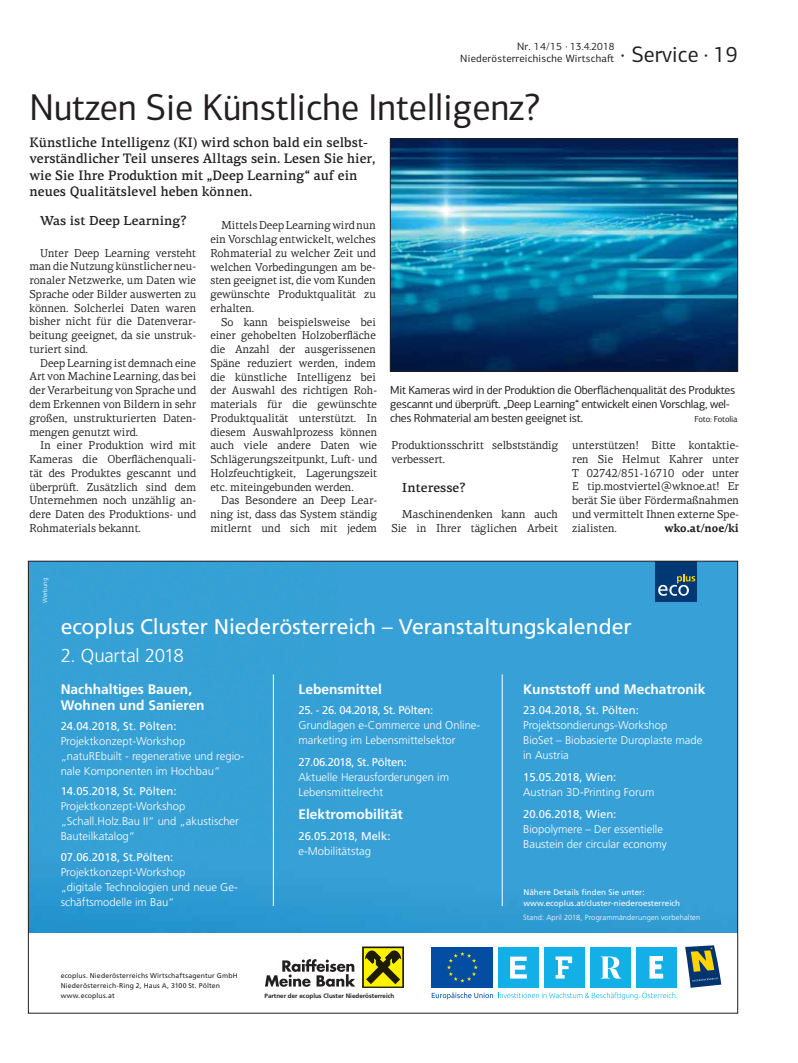
<style>
.page{position:relative;width:798px;height:1063px;background:#fff}
.page>*{position:absolute;margin:0;border:0;box-sizing:border-box;transform-origin:0 0}
.t1{font:37.5px "PF Centro Sans Pro";color:#231f20;scale:.96 1}
.t2{font:22.5px "PF Centro Sans Pro";color:#231f20;scale:.96 1}
.t3{font:21.25px "Frutiger";letter-spacing:-.005em;color:#fff}
.t4{font:300 18.75px "Frutiger";letter-spacing:-.015em;color:#fff}
.t5{font:500 13.75px/16.2px "PF Centro Serif Pro";color:#231f20;scale:.96 1}
.t6{font:700 13.75px/16.2px "Frutiger";color:#fff}
.t7{font:500 13.12px "PF Centro Serif Pro";color:#231f20}
.t8{font:11.75px/13.8px "PF Centro Sans Pro";letter-spacing:-.02em;color:#231f20}
.t9{font:11.5px/13.8px "PF Centro Serif Pro";color:#231f20;text-align:justify;scale:.96 1}
.t10{font:700 11.5px "PF Centro Serif Pro";color:#231f20;scale:.96 1}
.t11{font:300 11.25px/15px "Frutiger";color:#fff}
.t12{font:11.25px "Frutiger";color:#fff}
.t13{font:11.25px "Frutiger";letter-spacing:-.03em;color:#fff}
.t14{font:11.25px "Frutiger CE";color:#fff}
.t15{font:10.62px/11.9px "PF Centro Sans Pro";letter-spacing:.02em;color:#231f20;text-align:right}
.t16{font:8.75px "PF Centro Sans Pro";color:#231f20}
.t17{font:8.12px/11.2px "Frutiger";color:#fff}
.t18{font:300 7.5px "Frutiger";letter-spacing:.015em;color:#fff}
.t19{font:6.88px/10px "Frutiger";letter-spacing:.025em;color:#231f20}
.t20{font:700 6.25px "Frutiger";color:#231f20}
.t21{font:300 6.25px "Frutiger";letter-spacing:.015em;color:#fff}
</style>
<div class="page">
<img style="left:392px;top:141px;width:343px;height:228px">
<div style="left:390px;top:139px;width:347px;height:232px;border:1px solid #231f20"></div>
<div style="left:30px;top:563px;width:705px;height:369px;background:#37a0d7"></div>
<div style="left:655px;top:561px;width:41px;height:41px;background:#003874"></div>
<svg style="left:658px;top:574px;width:37px;height:22px"></svg>
<hr style="left:273px;top:674px;width:1px;height:232px;background:#fff">
<hr style="left:501px;top:674px;width:1px;height:232px;background:#fff">
<div style="left:362px;top:947px;width:41px;height:41px;border:1px solid #1e1c00"></div>
<div style="left:364px;top:948px;width:38px;height:39px;background:#fff200"></div>
<svg style="left:365px;top:950px;width:36px;height:34px"></svg>
<svg style="left:265px;top:959px;width:90px;height:28px"></svg>
<div style="left:498px;top:947px;width:41px;height:41px;background:#12b0e6"></div>
<div style="left:544px;top:947px;width:41px;height:41px;background:#12b0e6"></div>
<div style="left:590px;top:947px;width:41px;height:41px;background:#12b0e6"></div>
<div style="left:636px;top:947px;width:41px;height:41px;background:#12b0e6"></div>
<svg style="left:555px;top:956px;width:17px;height:23px"></svg>
<svg style="left:510px;top:957px;width:16px;height:22px"></svg>
<svg style="left:600px;top:956px;width:21px;height:23px"></svg>
<div style="left:431px;top:947px;width:62px;height:41px;background:#034ea2"></div>
<svg style="left:447px;top:952px;width:30px;height:31px"></svg>
<svg style="left:649px;top:956px;width:14px;height:23px"></svg>
<svg style="left:431px;top:992px;width:246px;height:7px"></svg>
<svg style="left:685px;top:945px;width:36px;height:43px"></svg>
<p class="t15" style="left:460px;top:42px;width:155px">Nr. 14/15 · 13.4.2018<br>Niederösterreichische Wirtscha-</p>
<h1 class="t1" style="left:29px;top:94px;width:533px">Nutzen Sie Künstliche Intelligenz?</h1>
<p class="t5" style="left:29px;top:136px;width:362px">Künstliche Intelligenz (KI) wird schon bald ein selbst&shy;verständlicher Teil unseres Alltags sein. Lesen Sie hier, wie Sie Ihre Produktion mit „Deep Learning“ auf ein neues Qualitätslevel heben können.</p>
<p class="t7" style="left:40px;top:216px;width:148px">Was ist Deep Learning?</p>
<p class="t9" style="left:29px;top:247px;width:175px;text-indent:11px">Unter Deep Learning versteht man die Nutzung künstlicher neu&shy;ronaler Netzwerke, um Daten wie Sprache oder Bilder auswerten zu können. Solcherlei Daten waren bisher nicht für die Datenverar&shy;beitung geeignet, da sie unstruk&shy;turiert sind.</p>
<p class="t9" style="left:29px;top:357px;width:175px;text-indent:11px">Deep Learning ist demnach eine Art von Machine Learning, das bei der Verarbeitung von Sprache und dem Erkennen von Bildern in sehr großen, unstrukturierten Daten&shy;mengen genutzt wird.</p>
<p class="t9" style="left:29px;top:440px;width:175px;text-indent:11px">In einer Produktion wird mit Kameras die Oberflächenquali&shy;tät des Produktes gescannt und überprü-. Zusätzlich sind dem Unternehmen noch unzählig an&shy;dere Daten des Produktions- und Rohmaterials bekannt.</p>
<h2 class="t2" style="left:620px;top:46px;width:124px">· Service · 19</h2>
<p class="t9" style="left:210px;top:220px;width:174px;text-indent:11px">Mittels Deep Learning wird nun ein Vorschlag entwickelt, welches Rohmaterial zu welcher Zeit und welchen Vorbedingungen am be&shy;sten geeignet ist, die vom Kunden gewünschte Produktqualität zu erhalten.</p>
<p class="t9" style="left:210px;top:316px;width:175px;text-indent:11px">So kann beispielsweise bei einer gehobelten Holzoberfläche die Anzahl der ausgerissenen Späne reduziert werden, indem die künstliche Intelligenz bei der Auswahl des richtigen Roh&shy;materials für die gewünschte Produktqualität unterstützt. In diesem Auswahlprozess können auch viele andere Daten wie Schlägerungszeitpunkt, Lu-- und Holzfeuchtigkeit, Lagerungszeit etc. miteingebunden werden.</p>
<p class="t9" style="left:210px;top:495px;width:175px;text-indent:11px">Das Besondere an Deep Lear&shy;ning ist, dass das System ständig mitlernt und sich mit jedem</p>
<p class="t8" style="left:390px;top:385px;width:346px">Mit Kameras wird in der Produktion die Oberflächenqualität des Produktes gescannt und überprü-. „Deep Learning“ entwickelt einen Vorschlag, wel&shy;ches Rohmaterial am besten geeignet ist.</p>
<p class="t16" style="left:694px;top:415px;width:45px">Foto: Fotolia</p>
<p class="t9" style="left:572px;top:440px;width:175px">unterstützen! Bitte kontaktie&shy;ren Sie Helmut Kahrer unter T 02742/851-16710 oder unter E tip.mostviertel@wknoe.at! Er berät Sie über Fördermaßnahmen und vermittelt Ihnen externe Spe&shy;zialisten.</p>
<p class="t9" style="left:391px;top:440px;width:175px">Produktionsschritt selbstständig verbessert.</p>
<p class="t7" style="left:402px;top:482px;width:65px">Interesse?</p>
<p class="t9" style="left:391px;top:508px;width:175px;text-align:right">Maschinendenken kann auch<br>Sie in Ihrer täglichen Arbeit</p>
<p class="t10" style="left:664px;top:524px;width:79px">wko.at/noe/ki</p>
<p class="t21" style="left:43px;top:603px;width:27px;rotate:-90deg">Werbung</p>
<h3 class="t3" style="left:61px;top:618px;width:572px">ecoplus Cluster Niederösterreich – Veranstaltungskalender</h3>
<h3 class="t4" style="left:61px;top:648px;width:125px">2. Quartal 2018</h3>
<p class="t6" style="left:61px;top:682px;width:145px">Nachhaltiges Bauen,<br>Wohnen und Sanieren</p>
<p class="t12" style="left:61px;top:722px;width:117px">24.04.2018, St. Pölten:</p>
<p class="t11" style="left:61px;top:735px;width:185px">Projektkonzept-Workshop „natuREbuilt - regenerative und regio&shy;nale Komponenten im Hochbau“</p>
<p class="t12" style="left:61px;top:787px;width:117px">14.05.2018, St. Pölten:</p>
<p class="t11" style="left:61px;top:800px;width:180px">Projektkonzept-Workshop „Schall.Holz.Bau II“ und „akustischer<br>Bauteilkatalog“</p>
<p class="t12" style="left:61px;top:852px;width:114px">07.06.2018, St.Pölten:</p>
<p class="t11" style="left:61px;top:865px;width:178px">Projektkonzept-Workshop<br>„digitale Technologien und neue Ge&shy;schäftsmodelle im Bau“</p>
<p class="t6" style="left:298px;top:682px;width:85px">Lebensmittel</p>
<p class="t13" style="left:298px;top:705px;width:136px">25. - 26. 04.2018, St. Pölten:</p>
<p class="t11" style="left:298px;top:718px;width:183px">Grundlagen e-Commerce und Online&shy;marketing im Lebensmittelsektor</p>
<p class="t13" style="left:298px;top:757px;width:110px">27.06.2018, St. Pölten:</p>
<p class="t11" style="left:298px;top:770px;width:152px">Aktuelle Herausforderungen im<br>Lebensmittelrecht</p>
<p class="t6" style="left:298px;top:807px;width:106px">Elektromobilität</p>
<p class="t12" style="left:298px;top:831px;width:93px">26.05.2018, Melk:</p>
<p class="t11" style="left:298px;top:844px;width:74px">e-Mobilitätstag</p>
<p class="t6" style="left:523px;top:682px;width:184px">Kunststoff und Mechatronik</p>
<p class="t14" style="left:523px;top:703px;width:117px">23.04.2018, St. Pölten:</p>
<p class="t11" style="left:523px;top:718px;width:181px">Projektsondierungs-Workshop<br>BioSet – Biobasierte Duroplaste made in Austria</p>
<p class="t12" style="left:523px;top:772px;width:95px">15.05.2018, Wien:</p>
<p class="t11" style="left:523px;top:785px;width:133px">Austrian 3D-Printing Forum</p>
<p class="t12" style="left:523px;top:810px;width:95px">20.06.2018, Wien:</p>
<p class="t11" style="left:523px;top:822px;width:145px">Biopolymere – Der essentielle<br>Baustein der circular economy</p>
<p class="t17" style="left:523px;top:887px;width:158px">Nähere Details finden Sie unter: www.ecoplus.at/cluster-niederoesterreich</p>
<p class="t18" style="left:523px;top:915px;width:179px">Stand: April 2018, Programmänderungen vorbehalten</p>
<p class="t19" style="left:61px;top:971px;width:178px">ecoplus. Niederösterreichs Wirtschaftsagentur GmbH<br>Niederösterreich-Ring 2, Haus A, 3100 St. Pölten www.ecoplus.at</p>
<p class="t20" style="left:264px;top:993px;width:131px">Partner der ecoplus Cluster Niederösterreich</p>
</div>
